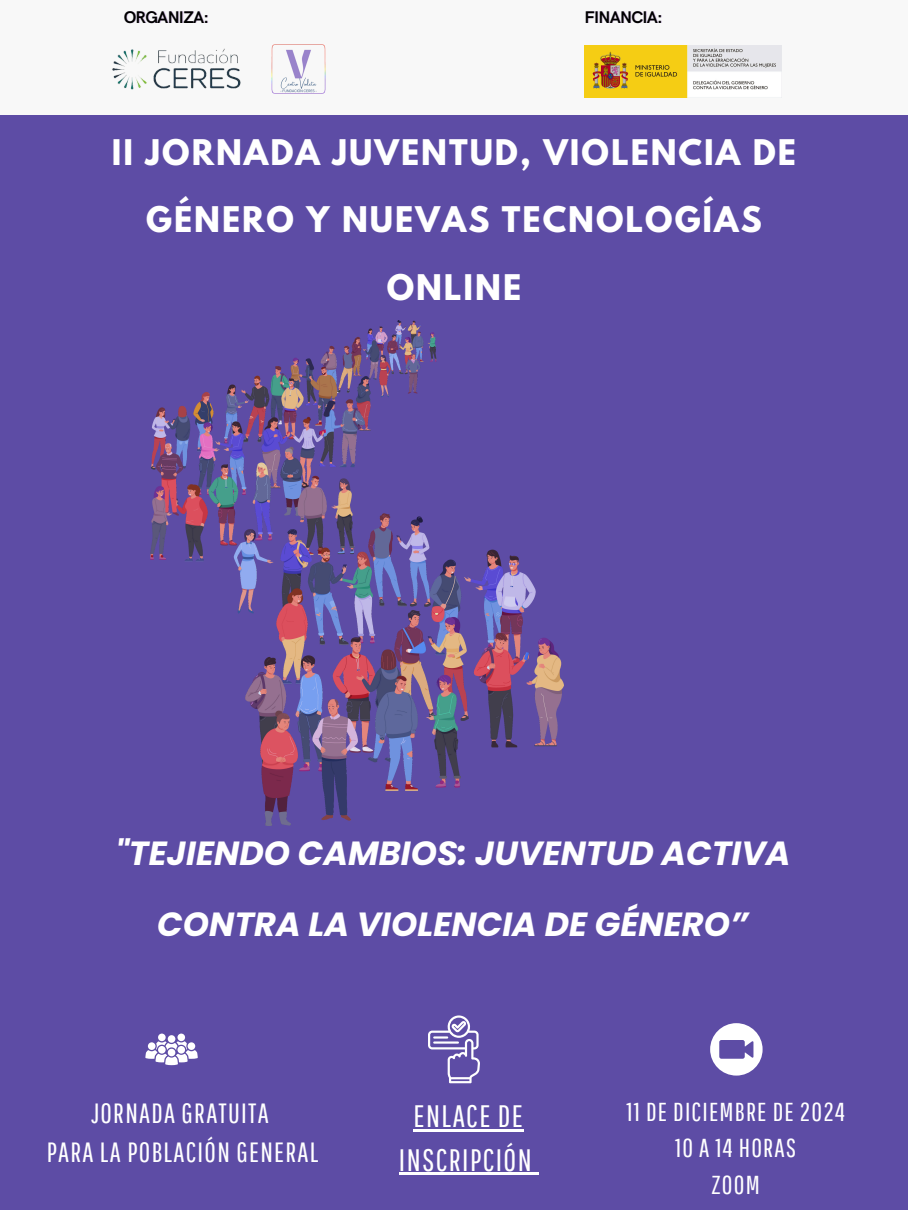
<style>
.page{position:relative;width:908px;height:1210px;background:#fff}
.page>*{position:absolute;margin:0;border:0;box-sizing:border-box;transform-origin:0 0}
.t1{font:italic 700 33.46px/71.1px "Poppins";color:#fff;text-align:center}
.t2{font:700 31.29px/67.5px "League Spartan";letter-spacing:.065em;color:#fff;text-align:center}
.t3{font:31.01px/43.3px "Pathway Gothic One";letter-spacing:.045em;color:#fff;text-align:center}
.t4{font:27.86px/38.8px "Pathway Gothic One";letter-spacing:.045em;color:#fff;text-align:center}
.t5{font:25.97px/36.2px "Pathway Gothic One";letter-spacing:.045em;color:#fff;text-align:center}
.t6{font:700 16.94px "HK Grotesk";letter-spacing:-.045em;color:#000}
</style>
<div class="page">
<div style="left:0;top:0;width:907px;height:1210px;background:#5d4ca5"></div>
<div style="left:0;top:0;width:907px;height:115px;background:#f8f8f8"></div>
<img style="left:271px;top:44px;width:55px;height:50px">
<img style="left:112px;top:48px;width:129px;height:42px">
<svg style="left:710px;top:1023px;width:52px;height:52px"></svg>
<svg style="left:428px;top:1015px;width:52px;height:68px"></svg>
<div style="left:158px;top:1033px;width:8px;height:8px;background:#fff;border-radius:50%"></div>
<div style="left:177px;top:1033px;width:8px;height:8px;background:#fff;border-radius:50%"></div>
<div style="left:168px;top:1035px;width:7px;height:7px;background:#fff;border-radius:50%"></div>
<svg style="left:145px;top:1041px;width:53px;height:24px"></svg>
<div style="left:168px;top:1048px;width:7px;height:8px;background:#fff;border-radius:50%"></div>
<hr style="left:413px;top:1129px;width:111px;height:3px;background:#fff">
<hr style="left:398px;top:1172px;width:135px;height:3px;background:#fff">
<svg style="left:533px;top:1172px;width:6px;height:3px"></svg>
<img style="left:584px;top:45px;width:197px;height:53px">
<img style="left:150px;top:320px;width:413px;height:506px">
<p class="t6" style="left:124px;top:7px;width:87px">ORGANIZA:</p>
<p class="t6" style="left:584px;top:7px;width:80px">FINANCIA:</p>
<p class="t2" style="left:112px;top:122px;width:685px">II JORNADA JUVENTUD, VIOLENCIA DE<br>GÉNERO Y NUEVAS TECNOLOGÍAS<br>ONLINE</p>
<p class="t1" style="left:115px;top:817px;width:676px">"TEJIENDO CAMBIOS: JUVENTUD ACTIVA<br>CONTRA LA VIOLENCIA DE GÉNERO”</p>
<p class="t4" style="left:47px;top:1092px;width:273px">JORNADA GRATUITA<br>PARA LA POBLACIÓN GENERAL</p>
<p class="t5" style="left:626px;top:1093px;width:220px">11 DE DICIEMBRE DE 2024<br>10 A 14 HORAS<br>ZOOM</p>
<h1 class="t3" style="left:398px;top:1094px;width:134px">ENLACE DE<br>INSCRIPCIÓN</h1>
</div>
